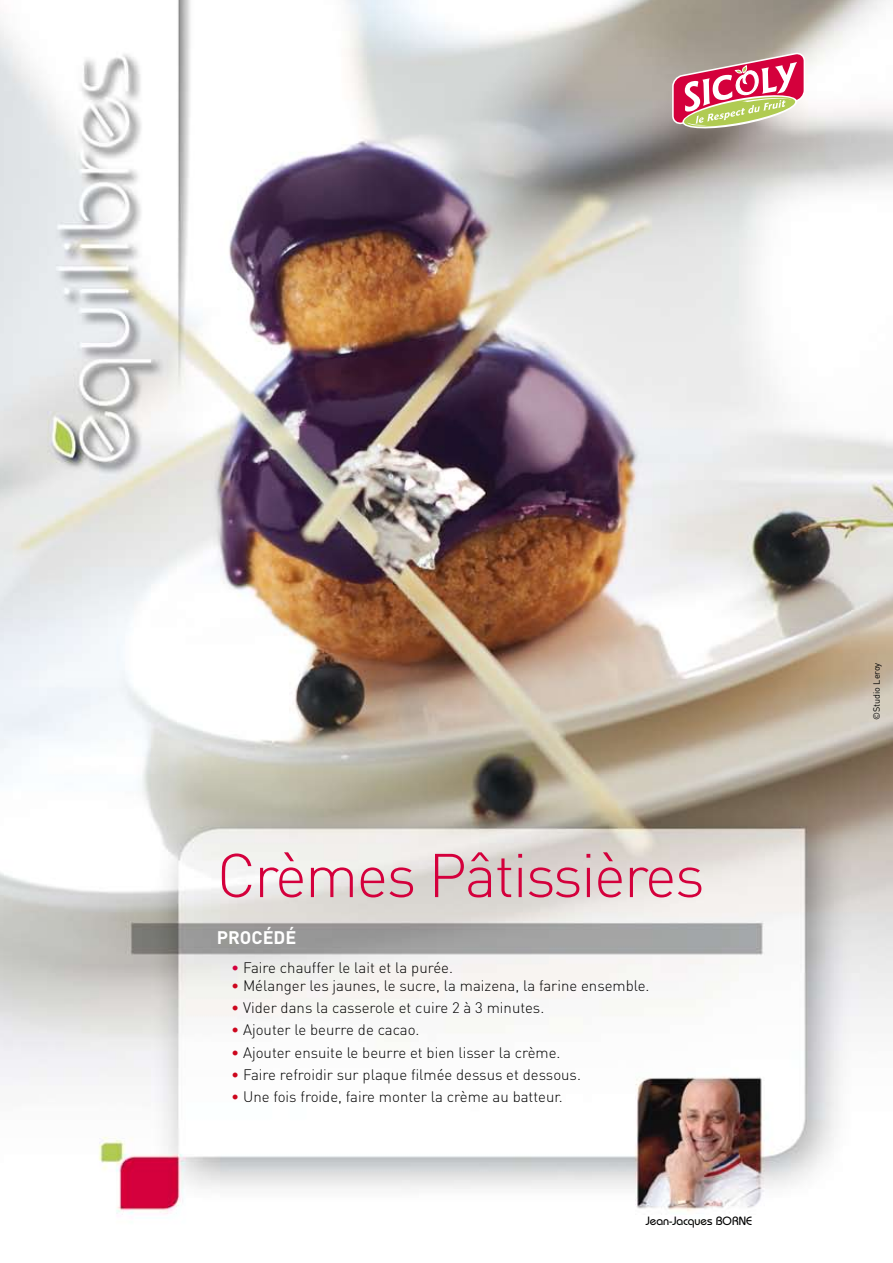
<style>
.page{position:relative;width:893px;height:1263px;background:#fff}
.page>*{position:absolute;margin:0;border:0;box-sizing:border-box;transform-origin:0 0}
.t1{font:300 60.75px "DIN";letter-spacing:-.03em;color:#d4003c}
.t2{font:700 18px "DIN";color:#fff}
.t3{font:300 15px "DIN";color:#000}
.t4{font:500 12px "Bauhaus";color:#000}
.t5{font:9px "DIN";color:#000}
.s1{color:#d4003c}
.s2{color:#cd071e}
</style>
<div class="page">
<img style="left:0;top:0;width:893px;height:1214px">
<svg style="left:672px;top:53px;width:133px;height:75px"></svg>
<h1 class="t1" style="left:217px;top:838px;width:489px">Crèmes Pâtissières</h1>
<p class="t2" style="left:217px;top:925px;width:81px">PROCÉDÉ</p>
<p class="t3" style="left:231px;top:958px;width:223px"><span class="s1">•</span> Faire chauffer le lait et la purée.</p>
<p class="t3" style="left:231px;top:976px;width:420px"><span class="s2">•</span> Mélanger les jaunes, le sucre, la maizena, la farine ensemble.</p>
<p class="t3" style="left:231px;top:998px;width:315px"><span class="s2">•</span> Vider dans la casserole et cuire 2 à 3 minutes.</p>
<p class="t3" style="left:231px;top:1021px;width:190px"><span class="s2">•</span> Ajouter le beurre de cacao.</p>
<p class="t3" style="left:231px;top:1043px;width:331px"><span class="s2">•</span> Ajouter ensuite le beurre et bien lisser la crème.</p>
<p class="t3" style="left:231px;top:1065px;width:351px"><span class="s2">•</span> Faire refroidir sur plaque filmée dessus et dessous.</p>
<p class="t3" style="left:231px;top:1087px;width:333px"><span class="s2">•</span> Une fois froide, faire monter la crème au batteur.</p>
<p class="t4" style="left:646px;top:1214px;width:108px">Jean-Jacques BORNE</p>
<p class="t5" style="left:871px;top:720px;width:59px;rotate:-90deg">©Studio Leroy</p>
</div>
